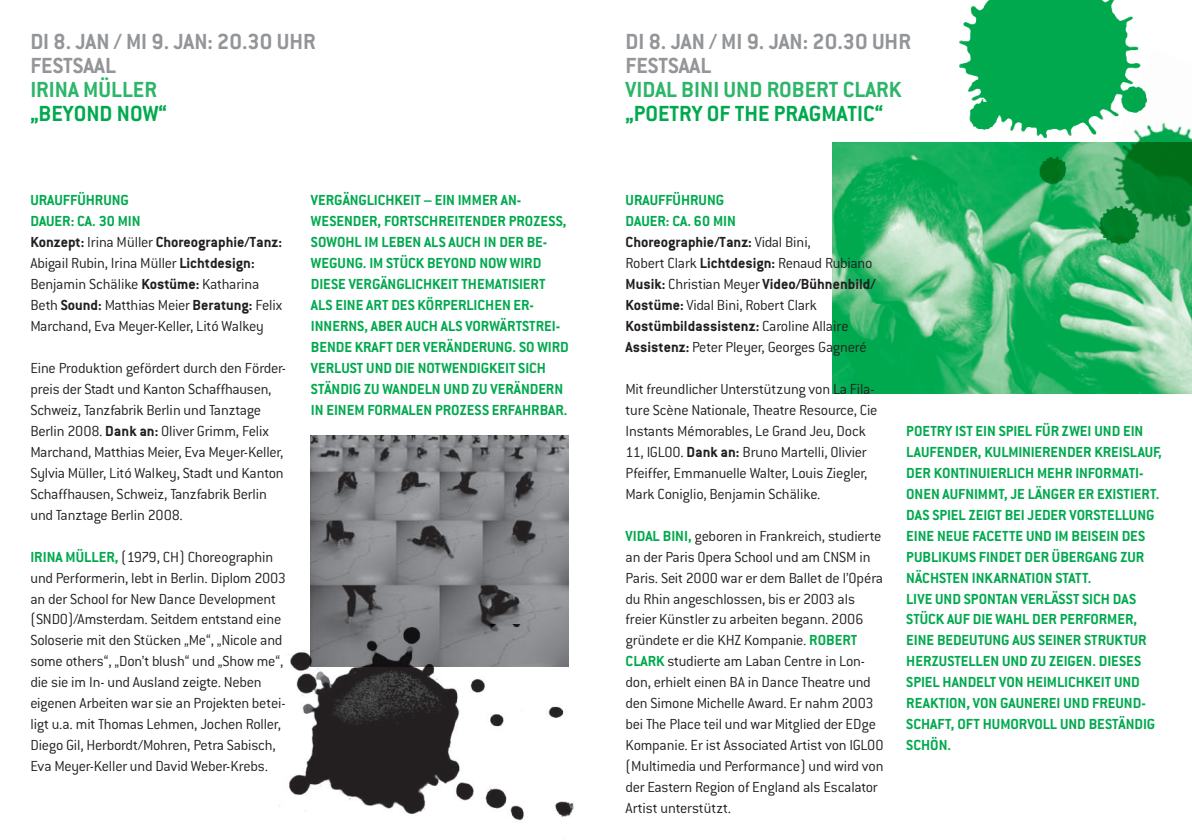
<style>
.page{position:relative;width:1192px;height:840px;background:#fff}
.page>*{position:absolute;margin:0;border:0;box-sizing:border-box;transform-origin:0 0}
.t1{font:700 24px/24px "Conduit ITC";color:#939598}
.t2{font:700 24px "Conduit ITC";color:#2db569}
.t3{font:700 24px "Conduit ITC";color:#00a94e}
.t4{font:300 16px/21px "Conduit ITC";letter-spacing:-.015em;color:#231f20}
.t5{font:700 16px/21px "Conduit ITC";color:#00a94e}
.s1{font-weight:700;color:#00a94e}
.s2{font-weight:700}
</style>
<div class="page">
<img style="left:832px;top:142px;width:360px;height:252px">
<img style="left:311px;top:436px;width:258px;height:188px">
<img style="left:923px;top:0;width:214px;height:268px">
<img style="left:279px;top:624px;width:295px;height:215px">
<img style="left:1078px;top:47px;width:114px;height:242px">
<h1 class="t1" style="left:30px;top:29px;width:287px">DI 8. JAN / MI 9. JAN: 2O.3O UHR<br>FESTSAAL</h1>
<h1 class="t2" style="left:30px;top:75px;width:128px">IRINA MÜLLER</h1>
<h1 class="t3" style="left:30px;top:99px;width:138px">„BEYOND NOW“</h1>
<p class="t4" style="left:30px;top:190px;width:253px"><span class="s1">URAUFFÜHRUNG<br>DAUER: CA. 30 MIN<br></span><span class="s2">KONZEPT:</span> Irina Müller <span class="s2">CHOREOGRAPHIE/TANZ:<br></span>Abigail Rubin, Irina Müller <span class="s2">LICHTDESIGN:<br></span>Benjamin Schälike <span class="s2">KOSTÜME:</span> Katharina Beth <span class="s2">SOUND:</span> Matthias Meier <span class="s2">BERATUNG:</span> Felix Marchand, Eva Meyer-Keller, Litó Walkey</p>
<p class="t4" style="left:30px;top:357px;width:257px">Eine Produktion gefördert durch den Förder&shy;preis der Stadt und Kanton Schaffhausen, Schweiz, Tanzfabrik Berlin und Tanztage Berlin 2008. <span class="s2">DANK AN:</span> Oliver Grimm, Felix Marchand, Matthias Meier, Eva Meyer-Keller, Sylvia Müller, Litó Walkey, Stadt und Kanton Schaffhausen, Schweiz, Tanzfabrik Berlin und Tanztage Berlin 2008.</p>
<p class="t4" style="left:30px;top:546px;width:257px"><span class="s1">IRINA MÜLLER,</span> (1979, CH) Choreographin und Performerin, lebt in Berlin. Diplom 2003 an der School for New Dance Development (SNDO)/Amsterdam. Seitdem entstand eine Soloserie mit den Stücken „Me“, „Nicole and some others“, „Don’t blush“ und „Show me“, die sie im In- und Ausland zeigte. Neben eigenen Arbeiten war sie an Projekten betei&shy;ligt u.a. mit Thomas Lehmen, Jochen Roller, Diego Gil, Herbordt/Mohren, Petra Sabisch, Eva Meyer-Keller und David Weber-Krebs.</p>
<p class="t5" style="left:311px;top:189px;width:258px">VERGÄNGLICHKEIT – EIN IMMER AN-WESENDER, FORTSCHREITENDER PROZESS, SOWOHL IM LEBEN ALS AUCH IN DER BE-WEGUNG. IM STÜCK BEYOND NOW WIRD DIESE VERGÄNGLICHKEIT THEMATISIERT ALS EINE ART DES KÖRPERLICHEN ER-INNERNS, ABER AUCH ALS VORWÄRTSTREI-BENDE KRAFT DER VERÄNDERUNG. SO WIRD VERLUST UND DIE NOTWENDIGKEIT SICH STÄNDIG ZU WANDELN UND ZU VERÄNDERN IN EINEM FORMALEN PROZESS ERFAHRBAR.</p>
<h1 class="t1" style="left:626px;top:29px;width:287px">DI 8. JAN / MI 9. JAN: 2O.3O UHR<br>FESTSAAL</h1>
<h1 class="t2" style="left:626px;top:75px;width:277px">VIDAL BINI UND ROBERT CLARK</h1>
<h1 class="t3" style="left:626px;top:99px;width:259px">„POETRY OF THE PRAGMATIC“</h1>
<p class="t4" style="left:626px;top:190px;width:252px"><span class="s1">URAUFFÜHRUNG<br>DAUER: CA. 60 MIN<br></span><span class="s2">CHOREOGRAPHIE/TANZ:</span> Vidal Bini,<br>Robert Clark <span class="s2">LICHTDESIGN:</span> Renaud Rubiano <span class="s2">MUSIK:</span> Christian Meyer <span class="s2">VIDEO/BÜHNENBILD/ KOSTÜME:</span> Vidal Bini, Robert Clark <span class="s2">KOSTÜMBILDASSISTENZ:</span> Caroline Allaire <span class="s2">ASSISTENZ:</span> Peter Pleyer, Georges Gagneré</p>
<p class="t4" style="left:626px;top:378px;width:253px">Mit freundlicher Unterstützung von La Fila&shy;ture Scène Nationale, Theatre Resource, Cie Instants Mémorables, Le Grand Jeu, Dock 11, Igloo</p>
<p class="t4" style="left:626px;top:441px;width:244px;text-align:justify;text-indent:55px">. <span class="s2">DANK AN:</span> Bruno Martelli, Olivier Pfeiffer, Emmanuelle Walter, Louis Ziegler, Mark Coniglio, Benjamin Schälike.</p>
<p class="t4" style="left:626px;top:525px;width:259px"><span class="s1">VIDAL BINI,</span> geboren in Frankreich, studierte an der Paris Opera School und am CNSM in Paris. Seit 2000 war er dem Ballet de l’Opéra du Rhin angeschlossen, bis er 2003 als freier Künstler zu arbeiten begann. 2006 gründete er die KHZ Kompanie. <span class="s1">ROBERT CLARK</span> studierte am Laban Centre in Lon&shy;don, erhielt einen BA in Dance Theatre und den Simone Michelle Award. Er nahm 2003 bei The Place teil und war Mitglied der EDge Kompanie. Er ist Associated Artist von IGLOO (Multimedia und Performance) und wird von der Eastern Region of England als Escalator Artist unterstützt.</p>
<p class="t5" style="left:906px;top:420px;width:257px">POETRY IST EIN SPIEL FÜR ZWEI UND EIN LAUFENDER, KULMINIERENDER KREISLAUF, DER KONTINUIERLICH MEHR INFORMATI-ONEN AUFNIMMT, JE LÄNGER ER EXISTIERT.<br>DAS SPIEL ZEIGT BEI JEDE</p>
<p class="t5" style="left:906px;top:504px;width:250px;text-indent:152px">R VORSTELLUNG<br>EINE NEUE FACETTE UND IM BEISEIN DES<br>PUBLIKUMS FINDET DER ÜBERGANG ZUR<br>NÄCHSTEN INKARNATION STATT.<br>LIVE UND SPONTAN VERLÄSST SICH DAS<br>STÜCK AUF DIE WAHL DER PERFORMER,<br>EINE BEDEU</p>
<p class="t5" style="left:906px;top:630px;width:251px;text-indent:71px">TUNG AUS SEINER STRUKTUR<br>HERZUSTELLEN UND ZU ZEIGEN. DIESES<br>SPIEL HANDELT VON HEIMLICHKEIT UND<br>REAKTION, VON GAUNEREI UND FREUND-<br>SCHAFT, OFT HUM ORVOLL UND BESTÄNDIG<br>SCHÖN.</p>
</div>
